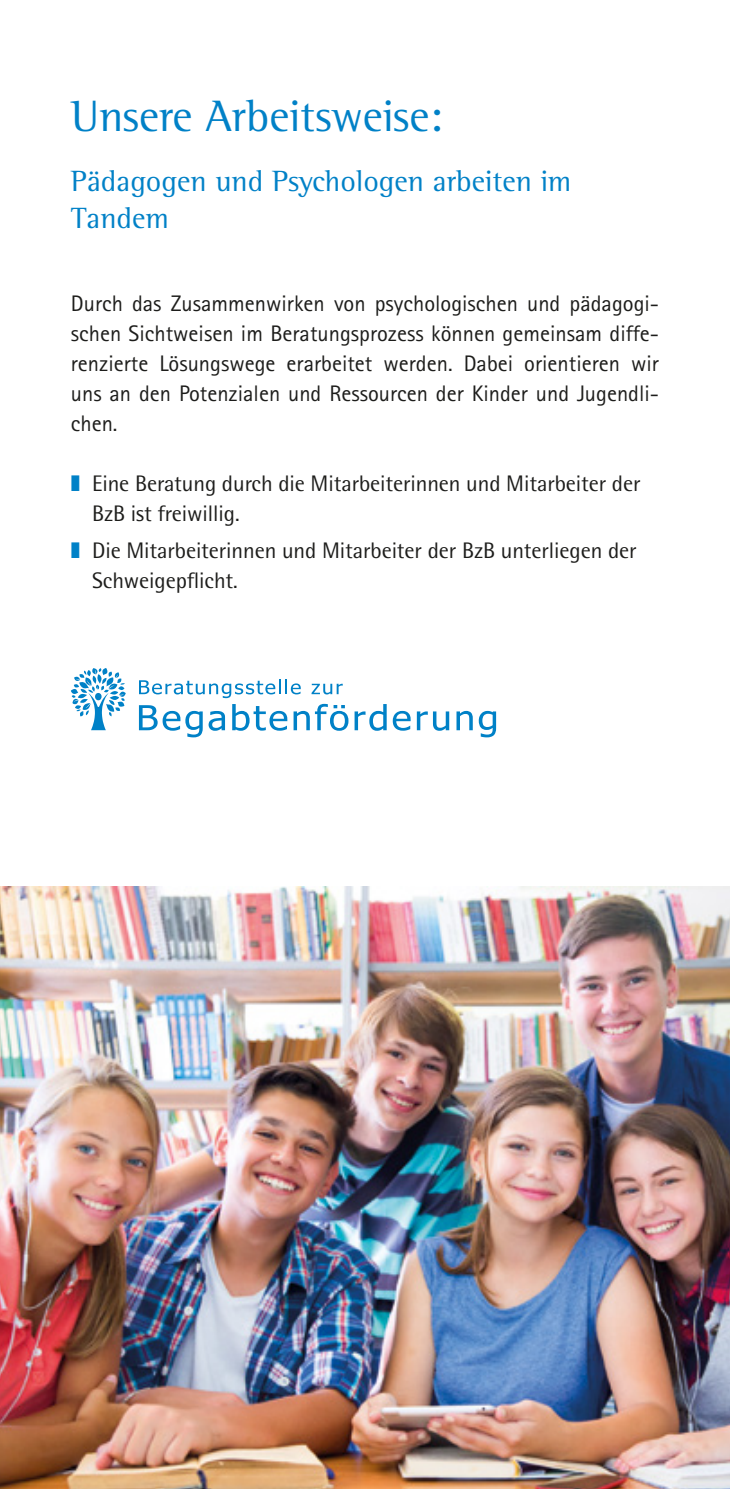
<style>
.page{position:relative;width:730px;height:1489px;background:#fff}
.page>*{position:absolute;margin:0;border:0;box-sizing:border-box;transform-origin:0 0}
.berschrift_18_Pt_DE{font:45px "Rotis Semi Serif";color:#0081c7}
.berschrift_12_Pt_DE{font:30px/37.5px "Rotis Semi Serif";color:#0081c7}
.Flie_text_DE{font:22.5px/30px "Rotis Sans Serif";color:#1d1d1b;text-align:justify}
.t1{font:22.5px/30px "Rotis Semi Sans";letter-spacing:-.005em;color:#1d1d1b}
.s1{color:#0081c7}
</style>
<div class="page">
<img style="left:0;top:886px;width:730px;height:602px">
<svg style="left:71px;top:668px;width:55px;height:62px"></svg>
<svg style="left:355px;top:704px;width:32px;height:26px"></svg>
<svg style="left:393px;top:711px;width:18px;height:19px"></svg>
<svg style="left:417px;top:711px;width:32px;height:19px"></svg>
<svg style="left:456px;top:711px;width:17px;height:19px"></svg>
<svg style="left:479px;top:711px;width:17px;height:26px"></svg>
<svg style="left:139px;top:679px;width:209px;height:58px"></svg>
<h2 class="berschrift_18_Pt_DE" style="left:71px;top:89px;width:373px">Unsere Arbeitsweise:</h2>
<h3 class="berschrift_12_Pt_DE" style="left:71px;top:162px;width:502px">Pädagogen und Psychologen arbeiten im<br>Tandem</h3>
<p class="Flie_text_DE" style="left:71px;top:288px;width:590px">Durch das Zusammenwirken von psychologischen und pädagogi&shy;schen Sichtweisen im Beratungsprozess können gemeinsam diffe&shy;renzierte Lösungswege erarbeitet werden. Dabei orientieren wir uns an den Potenzialen und Ressourcen der Kinder und Jugendli&shy;chen.</p>
<p class="t1" style="left:92px;top:468px;width:550px;text-indent:-21px"><span class="s1">❚</span> Eine Beratung durch die Mitarbeiterinnen und Mitarbeiter der<br>BzB ist freiwillig.</p>
<p class="t1" style="left:92px;top:535px;width:546px;text-indent:-21px"><span class="s1">❚</span> Die Mitarbeiterinnen und Mitarbeiter der BzB unterliegen der<br>Schweigepflicht.</p>
</div>
